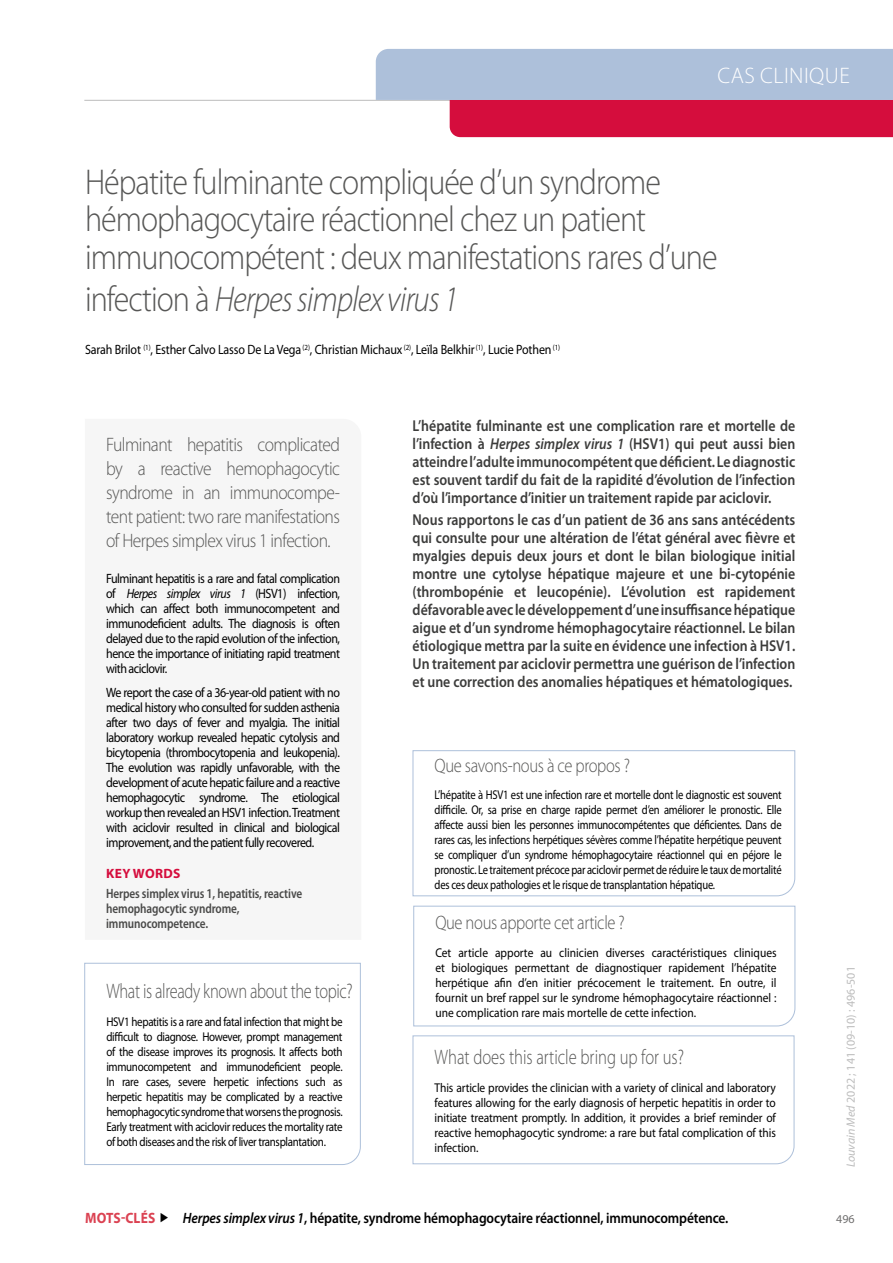
<style>
.page{position:relative;width:893px;height:1263px;background:#fff}
.page>*{position:absolute;margin:0;border:0;box-sizing:border-box;transform-origin:0 0}
.t1{font:300 36px/37.5px "Myriad Pro";letter-spacing:-.03em;color:#575756;scale:.89 1}
.t2{font:italic 300 36px "Myriad Pro";letter-spacing:-.03em;color:#575756;scale:.89 1}
.t3{font:300 22.5px "Myriad Pro";letter-spacing:.02em;color:#fff}
.t4{font:300 21px "Myriad Pro";letter-spacing:-.015em;color:#575756;scale:.78 1}
.t5{font:300 21px "Myriad Pro";letter-spacing:-.015em;color:#575756;scale:.79 1}
.t6{font:300 19.5px/24px "Myriad Pro";letter-spacing:-.03em;color:#575756;text-align:justify;scale:.9 1}
.t7{font:300 19.5px "Myriad Pro";letter-spacing:-.03em;color:#575756;scale:.85 1}
.t8{font:600 15.75px/18px "Myriad Pro";color:#3c3c3b;text-align:justify;scale:.88 1}
.t9{font:600 15px "Myriad Pro";letter-spacing:-.01em;color:#000;scale:.9 1}
.t10{font:700 15px "Myriad Pro";letter-spacing:.01em;color:#db4252;scale:.9 1}
.t11{font:13.5px/15px "Myriad Pro";letter-spacing:-.04em;color:#000;text-align:justify;scale:.89 1}
.t12{font:13.5px "Myriad Pro";letter-spacing:-.01em;color:#000;scale:.89 1}
.t13{font:600 semi-condensed 13.5px/15px "Myriad Pro";letter-spacing:-.01em;color:#4a4a49;scale:.9 1}
.t14{font:700 13.5px "Myriad Pro";letter-spacing:.02em;color:#d50d3d}
.t15{font:12.75px/15px "Myriad Pro";letter-spacing:-.02em;color:#000;text-align:justify;scale:.9 1}
.t16{font:12.75px/15px "Myriad Pro";letter-spacing:-.02em;color:#000;text-align:justify;scale:.83 1}
.t17{font:12.75px/15px "Myriad Pro";letter-spacing:-.02em;color:#000;text-align:justify;scale:.86 1}
.t18{font:12px "Myriad Pro";color:#bcbcbc}
.t19{font:12px "Myriad Pro";color:#706f6f}
.s1{font-style:normal}
.s2{font-style:italic}
</style>
<div class="page">
<hr style="left:84px;top:100px;width:797px;height:1px;background:#bcbcbc">
<svg style="left:376px;top:49px;width:517px;height:88px;background:#c084a4"></svg>
<svg style="left:412px;top:750px;width:383px;height:146px"></svg>
<svg style="left:413px;top:905px;width:383px;height:122px"></svg>
<svg style="left:84px;top:962px;width:277px;height:203px"></svg>
<svg style="left:412px;top:1035px;width:383px;height:129px"></svg>
<h2 class="t3" style="left:717px;top:63px;width:134px">CAS CLINIQUE</h2>
<h1 class="t1" style="left:85px;top:164px;width:712px">Hépatite fulminante compliquée d’un syndrome hémophagocytaire réactionnel chez un patient immunocompétent : deux manifestations rares d’une</h1>
<h1 class="t2" style="left:85px;top:280px;width:421px"><span class="s1">infection à</span> Herpes simplex virus 1</h1>
<p class="t12" style="left:85px;top:342px;width:535px">Sarah Brilot <sup>(1)</sup>, Esther Calvo Lasso De La Vega <sup>(2)</sup>, Christian Michaux <sup>(2)</sup>, Leïla Belkhir <sup>(1)</sup>, Lucie Pothen <sup>(1)</sup></p>
<p class="t6" style="left:106px;top:433px;width:261px">Fulminant hepatitis complicated by a reactive hemophagocytic syndrome in an immunocompe&shy;tent patient: two rare manifestations of Herpes simplex virus 1 infection.</p>
<p class="t11" style="left:106px;top:572px;width:264px">Fulminant hepatitis is a rare and fatal complication of <span class="s2">Herpes simplex virus 1</span> (HSV1) infection, which can affect both immunocompetent and immunodeficient adults. The diagnosis is often delayed due to the rapid evolution of the infection, hence the importance of initiating rapid treatment with aciclovir.</p>
<p class="t11" style="left:106px;top:685px;width:264px">We report the case of a 36-year-old patient with no medical history who consulted for sudden asthenia after two days of fever and myalgia. The initial laboratory workup revealed hepatic cytolysis and bicytopenia (thrombocytopenia and leukopenia).<br>The evolution was rapidly unfavorable, with the development of acute hepatic failure and a reactive hemophagocytic syndrome. The etiological workup then revealed an HSV1 infection. Treatment with aciclovir resulted in clinical and biological improvement, and the patient fully recovered.</p>
<p class="t14" style="left:106px;top:866px;width:76px">KEY WORDS</p>
<p class="t13" style="left:106px;top:885px;width:219px">Herpes simplex virus 1, hepatitis, reactive hemophagocytic syndrome, immunocompetence.</p>
<h3 class="t4" style="left:106px;top:979px;width:317px">What is already known about the topic?</h3>
<p class="t17" style="left:106px;top:1014px;width:276px">HSV1 hepatitis is a rare and fatal infection that might be difficult to diagnose. However, prompt management of the disease improves its prognosis. It affects both immunocompetent and immunodeficient people.<br>In rare cases, severe herpetic infections such as herpetic hepatitis may be complicated by a reactive hemophagocytic syndrome that worsens the prognosis.<br>Early treatment with aciclovir reduces the mortality rate of both diseases and the risk of liver transplantation.</p>
<p class="t8" style="left:413px;top:417px;width:436px">L’hépatite fulminante est une complication rare et mortelle de l’infection à <span class="s2">Herpes simplex virus 1</span> (HSV1) qui peut aussi bien atteindre l’adulte immunocompétent que déficient. Le diagnostic est souvent tardif du fait de la rapidité d’évolution de l’infection d’où l’importance d’initier un traitement rapide par aciclovir.</p>
<p class="t8" style="left:413px;top:511px;width:436px">Nous rapportons le cas d’un patient de 36 ans sans antécédents qui consulte pour une altération de l’état général avec fièvre et myalgies depuis deux jours et dont le bilan biologique initial montre une cytolyse hépatique majeure et une bi-cytopénie (thrombopénie et leucopénie). L’évolution est rapidement défavorable avec le développement d’une insuffisance hépatique aigue et d’un syndrome hémophagocytaire réactionnel. Le bilan étiologique mettra par la suite en évidence une infection à HSV1.<br>Un traitement par aciclovir permettra une guérison de l’infection et une correction des anomalies hépatiques et hématologiques.</p>
<p class="t7" style="left:435px;top:754px;width:231px">Que savons-nous à ce propos ?</p>
<p class="t16" style="left:435px;top:788px;width:420px">L’hépatite à HSV1 est une infection rare et mortelle dont le diagnostic est souvent difficile. Or, sa prise en charge rapide permet d’en améliorer le pronostic. Elle affecte aussi bien les personnes immunocompétentes que déficientes. Dans de rares cas, les infections herpétiques sévères comme l’hépatite herpétique peuvent se compliquer d’un syndrome hémophagocytaire réactionnel qui en péjore le pronostic. Le traitement précoce par aciclovir permet de réduire le taux de mortalité des ces deux pathologies et le risque de transplantation hépatique.</p>
<p class="t7" style="left:435px;top:912px;width:224px">Que nous apporte cet article ?</p>
<p class="t15" style="left:435px;top:946px;width:381px">Cet article apporte au clinicien diverses caractéristiques cliniques et biologiques permettant de diagnostiquer rapidement l’hépatite herpétique afin d’en initier précocement le traitement. En outre, il fournit un bref rappel sur le syndrome hémophagocytaire réactionnel : une complication rare mais mortelle de cette infection.</p>
<h3 class="t5" style="left:435px;top:1045px;width:317px">What does this article bring up for us?</h3>
<p class="t15" style="left:435px;top:1080px;width:381px">This article provides the clinician with a variety of clinical and laboratory features allowing for the early diagnosis of herpetic hepatitis in order to initiate treatment promptly. In addition, it provides a brief reminder of reactive hemophagocytic syndrome: a rare but fatal complication of this infection.</p>
<p class="t10" style="left:85px;top:1209px;width:79px">MOTS-CLÉS</p>
<p class="t9" style="left:183px;top:1209px;width:608px"><span class="s2">Herpes simplex virus 1</span>, hépatite, syndrome hémophagocytaire réactionnel, immunocompétence.</p>
<p class="t18" style="left:844px;top:1167px;width:202px;rotate:-90deg"><span class="s2">Louvain Med</span> 2022 ; 141 (09-10) : 496-501</p>
<p class="t19" style="left:836px;top:1212px;width:20px">496</p>
</div>
